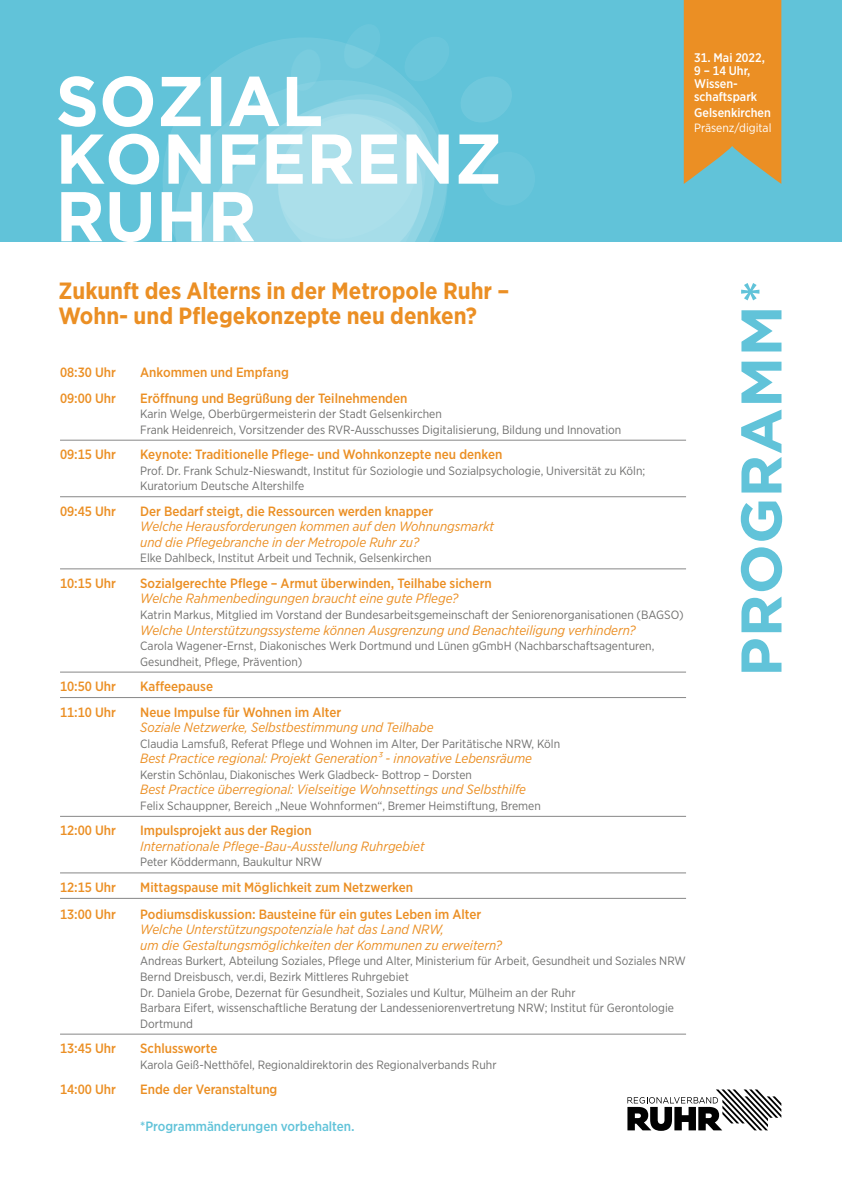
<style>
.page{position:relative;width:842px;height:1192px;background:#fff}
.page>*{position:absolute;margin:0;border:0;box-sizing:border-box;transform-origin:0 0}
.t1{font:700 23.5px/25px "Gotham Narrow";color:#eb8f24}
.t2{font:italic 13.45px/15.6px "Gotham Narrow";color:#eb8f24}
.t3{font:500 13.45px "Gotham Narrow";color:#eb8f24}
.t4{font:500 13.45px "Gotham Narrow";color:#61c3d9}
.t5{font:500 12.45px/13.1px "Gotham Narrow";color:#fff}
.t6{font:12px/15.6px "Gotham Narrow";color:#70706f}
.t7{font:12px "Gotham Narrow";color:#fff}
</style>
<div class="page">
<div style="left:0;top:0;width:842px;height:241px;background:#61c3d9"></div>
<hr style="left:60px;top:440px;width:626px;height:1px;background:#878787">
<hr style="left:60px;top:497px;width:626px;height:1px;background:#878787">
<hr style="left:60px;top:569px;width:626px;height:1px;background:#878787">
<hr style="left:60px;top:672px;width:626px;height:1px;background:#878787">
<hr style="left:60px;top:697px;width:626px;height:1px;background:#878787">
<hr style="left:60px;top:816px;width:626px;height:1px;background:#878787">
<hr style="left:60px;top:873px;width:626px;height:1px;background:#878787">
<hr style="left:60px;top:898px;width:626px;height:1px;background:#878787">
<hr style="left:60px;top:1034px;width:626px;height:1px;background:#878787">
<div style="left:481px;top:152px;width:54px;height:54px;background:#6ac6db;border-radius:50%"></div>
<svg style="left:58px;top:38px;width:454px;height:204px"></svg>
<svg style="left:684px;top:0;width:97px;height:184px"></svg>
<svg style="left:741px;top:310px;width:41px;height:362px"></svg>
<svg style="left:741px;top:283px;width:18px;height:17px"></svg>
<svg style="left:627px;top:1089px;width:154px;height:42px"></svg>
<p class="t5" style="left:694px;top:51px;width:72px">31. Mai 2022,<br>9 – 14 Uhr,<br>Wissen&shy;schaftspark</p>
<p class="t5" style="left:694px;top:105px;width:78px">Gelsenkirchen</p>
<p class="t7" style="left:694px;top:120px;width:79px">Präsenz/digital</p>
<h1 class="t1" style="left:58px;top:278px;width:452px">Zukunft des Alterns in der Metropole Ruhr –<br>Wohn- und Pflegekonzepte neu denken?</h1>
<p class="t3" style="left:60px;top:364px;width:58px">08:30 Uhr</p>
<p class="t3" style="left:140px;top:364px;width:150px">Ankommen und Empfang</p>
<p class="t3" style="left:60px;top:389px;width:58px">09:00 Uhr</p>
<p class="t3" style="left:140px;top:389px;width:269px">Eröffnung und Begrüßung der Teilnehmenden</p>
<p class="t6" style="left:140px;top:406px;width:483px">Karin Welge, Oberbürgermeisterin der Stadt Gelsenkirchen<br>Frank Heidenreich, Vorsitzender des RVR-Ausschusses Digitalisierung, Bildung und Innovation</p>
<p class="t3" style="left:60px;top:446px;width:58px">09:15 Uhr</p>
<p class="t3" style="left:140px;top:446px;width:364px">Keynote: Traditionelle Pflege- und Wohnkonzepte neu denken</p>
<p class="t6" style="left:140px;top:462px;width:506px">Prof. Dr. Frank Schulz-Nieswandt, Institut für Soziologie und Sozialpsychologie, Universität zu Köln;<br>Kuratorium Deutsche Altershilfe</p>
<p class="t3" style="left:60px;top:502px;width:58px">09:45 Uhr</p>
<p class="t3" style="left:140px;top:502px;width:295px">Der Bedarf steigt, die Ressourcen werden knapper</p>
<p class="t2" style="left:140px;top:519px;width:355px">Welche Herausforderungen kommen auf den Wohnungsmarkt und die Pflegebranche in der Metropole Ruhr zu?</p>
<p class="t6" style="left:140px;top:550px;width:293px">Elke Dahlbeck, Institut Arbeit und Technik, Gelsenkirchen</p>
<p class="t3" style="left:60px;top:575px;width:58px">10:15 Uhr</p>
<p class="t3" style="left:140px;top:575px;width:353px">Sozialgerechte Pflege – Armut überwinden, Teilhabe sichern</p>
<p class="t2" style="left:140px;top:591px;width:320px">Welche Rahmenbedingungen braucht eine gute Pflege?</p>
<p class="t6" style="left:140px;top:607px;width:545px">Katrin Markus, Mitglied im Vorstand der Bundesarbeitsgemeinschaft der Seniorenorganisationen (BAGSO)</p>
<p class="t2" style="left:140px;top:622px;width:497px">Welche Unterstützungssysteme können Ausgrenzung und Benachteiligung verhindern?</p>
<p class="t6" style="left:140px;top:638px;width:516px">Carola Wagener-Ernst, Diakonisches Werk Dortmund und Lünen gGmbH (Nachbarschaftsagenturen,<br>Gesundheit, Pflege, Prävention)</p>
<p class="t3" style="left:60px;top:678px;width:58px">10:50 Uhr</p>
<p class="t3" style="left:140px;top:678px;width:74px">Kaffeepause</p>
<p class="t3" style="left:60px;top:703px;width:58px">11:10 Uhr</p>
<p class="t3" style="left:140px;top:703px;width:203px">Neue Impulse für Wohnen im Alter</p>
<p class="t2" style="left:140px;top:719px;width:295px">Soziale Netzwerke, Selbstbestimmung und Teilhabe</p>
<p class="t6" style="left:140px;top:735px;width:421px">Claudia Lamsfuß, Referat Pflege und Wohnen im Alter, Der Paritätische NRW, Köln</p>
<p class="t2" style="left:140px;top:750px;width:393px">Best Practice regional: Projekt Generation³ - innovative Lebensräume</p>
<p class="t6" style="left:140px;top:767px;width:333px">Kerstin Schönlau, Diakonisches Werk Gladbeck- Bottrop – Dorsten</p>
<p class="t2" style="left:140px;top:782px;width:387px">Best Practice überregional: Vielseitige Wohnsettings und Selbsthilfe</p>
<p class="t6" style="left:140px;top:798px;width:402px">Felix Schauppner, Bereich „Neue Wohnformen“, Bremer Heimstiftung, Bremen</p>
<p class="t3" style="left:60px;top:822px;width:58px">12:00 Uhr</p>
<p class="t3" style="left:140px;top:822px;width:173px">Impulsprojekt aus der Region</p>
<p class="t2" style="left:140px;top:838px;width:286px">Internationale Pflege-Bau-Ausstellung Ruhrgebiet</p>
<p class="t6" style="left:140px;top:854px;width:184px">Peter Köddermann, Baukultur NRW</p>
<p class="t3" style="left:60px;top:879px;width:58px">12:15 Uhr</p>
<p class="t3" style="left:140px;top:879px;width:274px">Mittagspause mit Möglichkeit zum Netzwerken</p>
<p class="t3" style="left:60px;top:905px;width:58px">13:00 Uhr</p>
<p class="t3" style="left:140px;top:905px;width:343px">Podiumsdiskussion: Bausteine für ein gutes Leben im Alter</p>
<p class="t2" style="left:140px;top:922px;width:363px">Welche Unterstützungspotenziale hat das Land NRW,<br>um die Gestaltungsmöglichkeiten der Kommunen zu erweitern?</p>
<p class="t6" style="left:140px;top:953px;width:547px">Andreas Burkert, Abteilung Soziales, Pflege und Alter, Ministerium für Arbeit, Gesundheit und Soziales NRW Bernd Dreisbusch, ver.di, Bezirk Mittleres Ruhrgebiet<br>Dr. Daniela Grobe, Dezernat für Gesundheit, Soziales und Kultur, Mülheim an der Ruhr<br>Barbara Eifert, wissenschaftliche Beratung der Landesseniorenvertretung NRW; Institut für Gerontologie Dortmund</p>
<p class="t3" style="left:60px;top:1040px;width:58px">13:45 Uhr</p>
<p class="t3" style="left:140px;top:1040px;width:79px">Schlussworte</p>
<p class="t6" style="left:140px;top:1056px;width:358px">Karola Geiß-Netthöfel, Regionaldirektorin des Regionalverbands Ruhr</p>
<p class="t3" style="left:60px;top:1081px;width:58px">14:00 Uhr</p>
<p class="t3" style="left:140px;top:1081px;width:139px">Ende der Veranstaltung</p>
<p class="t4" style="left:140px;top:1118px;width:216px">*Programmänderungen vorbehalten.</p>
</div>
